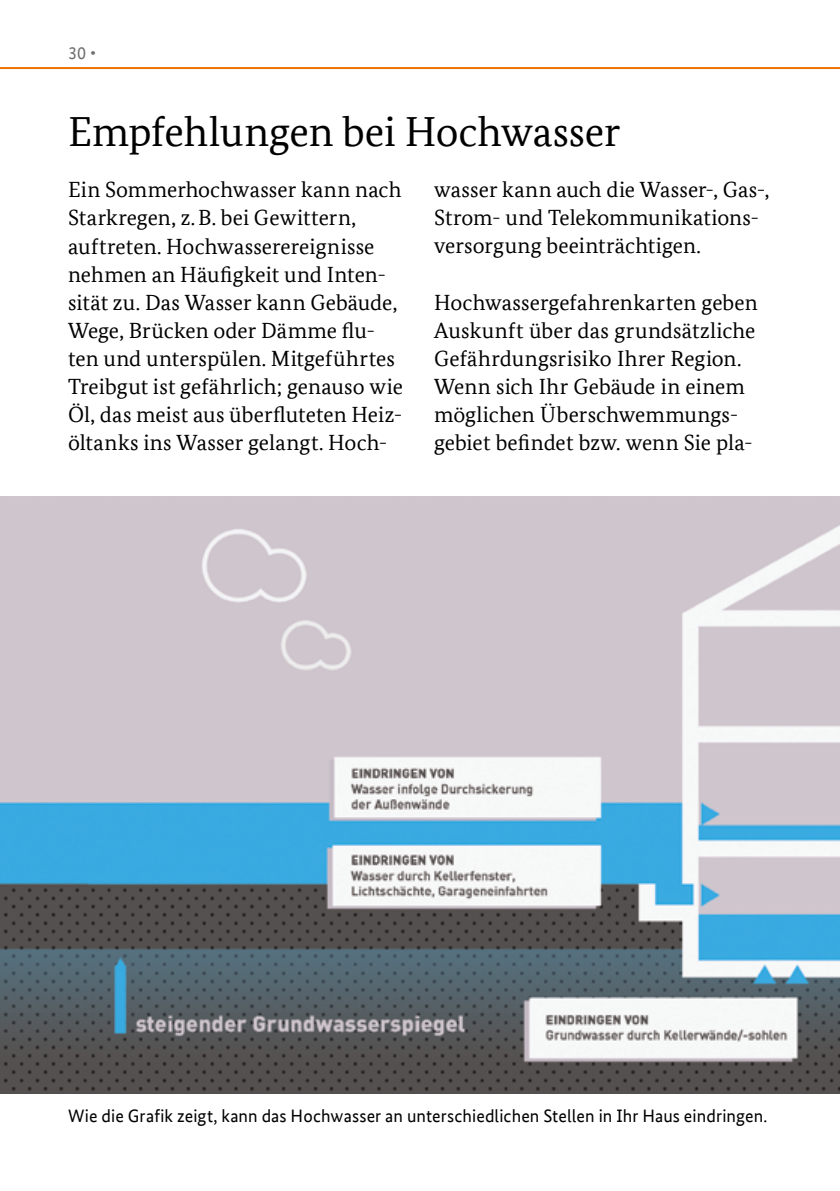
<style>
.page{position:relative;width:840px;height:1191px;background:#fff}
.page>*{position:absolute;margin:0;border:0;box-sizing:border-box;transform-origin:0 0}
.t1{font:42px "Bundes Serif Office";letter-spacing:-.005em;color:#000}
.t2{font:22px/28px "Bundes Serif Office";color:#000}
.t3{font:18px "Bundes Sans Office";letter-spacing:.005em;color:#000}
.t4{font:18px "Bundes Sans Office";color:#706f6f}
</style>
<div class="page">
<img style="left:0;top:496px;width:839px;height:597px">
<hr style="left:0;top:67px;width:839px;height:2px;background:#ee7203">
<p class="t4" style="left:68px;top:43px;width:30px">30 •</p>
<h2 class="t1" style="left:68px;top:107px;width:553px">Empfehlungen bei Hochwasser</h2>
<p class="t2" style="left:68px;top:176px;width:335px">Ein Sommerhochwasser kann nach<br>Starkregen, z . B . bei Gewittern, auftreten . Hochwasserereignisse</p>
<p class="t2" style="left:68px;top:288px;width:330px">sität zu . Das Wasser kann Gebäude,</p>
<p class="t2" style="left:68px;top:344px;width:336px">ten und unterspülen. Mitgeführtes<br>Treibgut ist gefährlich; genauso wie</p>
<p class="t2" style="left:434px;top:176px;width:336px">wasser kann auch die Wasser-, Gas-,</p>
<p class="t2" style="left:434px;top:232px;width:268px">versorgung beeinträchtigen .</p>
<p class="t2" style="left:434px;top:288px;width:325px">Hochwassergefahrenkarten geben Auskunft über das grundsätzliche Gefährdungsrisiko Ihrer Region .<br>Wenn sich Ihr Gebäude in einem</p>
<p class="t2" style="left:434px;top:204px;width:326px">Strom- und Telekommunikations-</p>
<p class="t2" style="left:68px;top:260px;width:319px">nehmen an Häufigkeit und Inten-</p>
<p class="t2" style="left:68px;top:316px;width:308px">Wege, Brücken oder Dämme flu-</p>
<p class="t2" style="left:68px;top:400px;width:335px">Öl, das meist aus überfluteten Heiz&shy;öltanks ins Wasser gelangt . Hoch-</p>
<p class="t2" style="left:434px;top:400px;width:320px">möglichen Überschwemmungs&shy;gebiet befindet bzw. wenn Sie pla-</p>
<p class="t3" style="left:68px;top:1105px;width:700px">Wie die Grafik zeigt, kann das Hochwasser an unterschiedlichen Stellen in Ihr Haus eindringen.</p>
</div>
